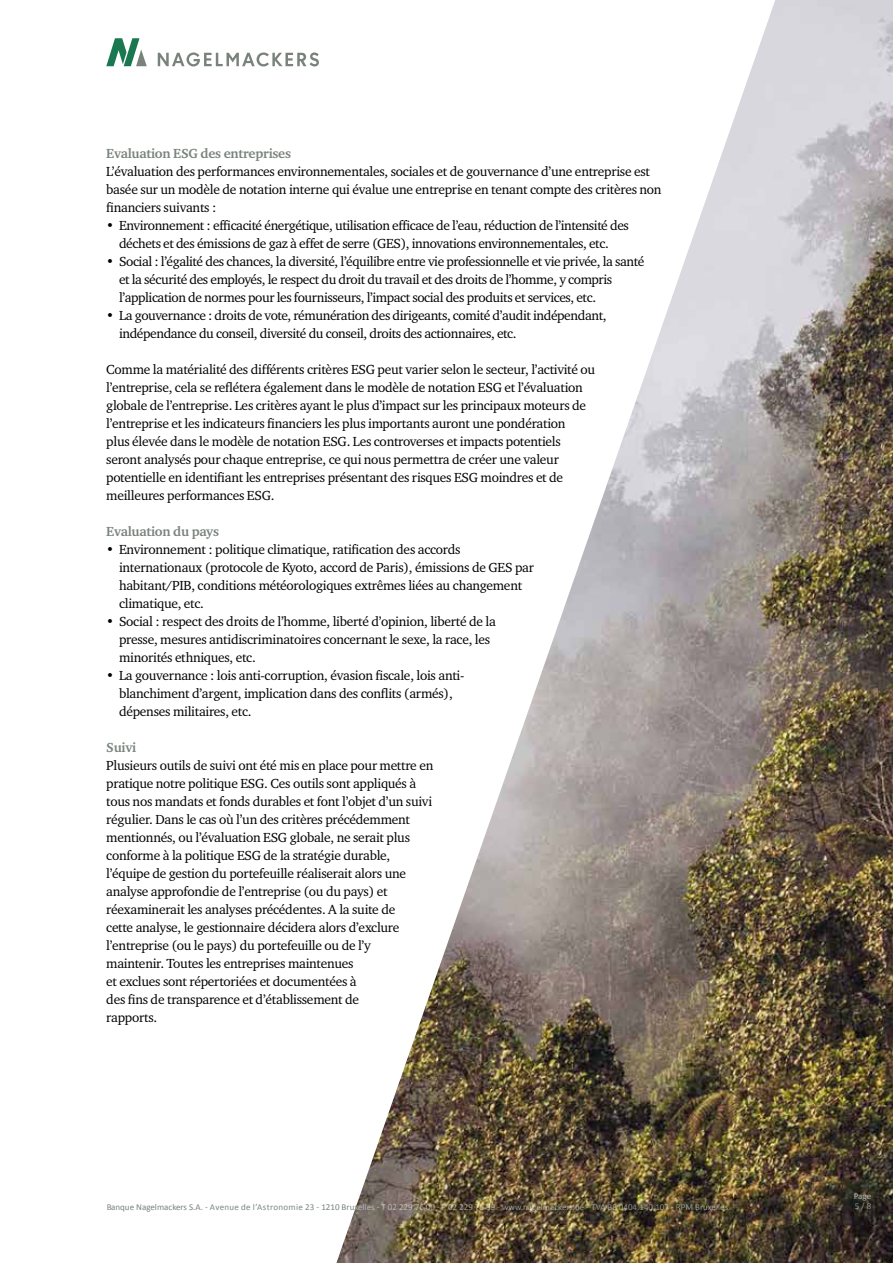
<style>
.page{position:relative;width:893px;height:1263px;background:#fff}
.page>*{position:absolute;margin:0;border:0;box-sizing:border-box;transform-origin:0 0}
.t1{font:13.5px/18px "Charter ITC";letter-spacing:-.02em;color:#000}
.t2{font:700 13.5px "Charter ITC";letter-spacing:-.02em;color:#79837c}
.t3{font:9px "Calibri";color:#79837c}
.t4{font:700 9px "Calibri";color:#79837c}
.s1{color:#7b8687}
</style>
<div class="page">
<svg style="left:106px;top:38px;width:41px;height:28px"></svg>
<svg style="left:158px;top:52px;width:161px;height:14px"></svg>
<img style="left:336px;top:0;width:557px;height:1263px">
<p class="t2" style="left:106px;top:145px;width:186px">Evaluation ESG des entreprises</p>
<p class="t1" style="left:106px;top:162px;width:557px">L’évaluation des performances environnementales, sociales et de gouvernance d’une entreprise est basée sur un modèle de notation interne qui évalue une entreprise en tenant compte des critères non financiers suivants :</p>
<p class="t1" style="left:106px;top:216px;width:524px;text-align:center">• Environnement : efficacité énergétique, utilisation efficace de l’eau, réduction de l’intensité des déchets et des émissions de gaz à effet de serre (GES), innovations environnementales, etc.</p>
<p class="t1" style="left:119px;top:252px;width:527px;text-indent:-13px">• Social : l’égalité des chances, la diversité, l’équilibre entre vie professionnelle et vie privée, la santé et la sécurité des employés, le respect du droit du travail et des droits de l’homme, y compris l’application de normes pour les fournisseurs, l’impact social des produits et services, etc.</p>
<p class="t1" style="left:119px;top:306px;width:489px;text-indent:-13px">• La gouvernance : droits de vote, rémunération des dirigeants, comité d’audit indépendant, indépendance du conseil, diversité du conseil, droits des actionnaires, etc.</p>
<p class="t1" style="left:106px;top:360px;width:490px">Comme la matérialité des différents critères ESG peut varier selon le secteur, l’activité ou l’entreprise, cela se reflétera également dans le modèle de notation ESG et l’évaluation globale de l’entreprise. Les critères ayant le plus d’impact sur les principaux moteurs de l’entreprise et les indicateurs financiers les plus importants auront une pondération<br>plus élevée dans le modèle de notation ESG. Les controverses et impacts potentiels seront analysés pour chaque entreprise, ce qui nous permettra de créer une valeur potentielle en identifiant les entreprises présentant des risques ESG moindres et de meilleures performances ESG.</p>
<p class="t2" style="left:106px;top:523px;width:114px">Evaluation du pays</p>
<p class="t1" style="left:119px;top:540px;width:416px;text-indent:-13px">• Environnement : politique climatique, ratification des accords internationaux (protocole de Kyoto, accord de Paris), émissions de GES par habitant/PIB, conditions météorologiques extrêmes liées au changement climatique, etc.</p>
<p class="t1" style="left:119px;top:612px;width:378px;text-indent:-13px">• Social : respect des droits de l’homme, liberté d’opinion, liberté de la presse, mesures antidiscriminatoires concernant le sexe, la race, les minorités ethniques, etc.</p>
<p class="t1" style="left:119px;top:666px;width:347px;text-indent:-13px">• La gouvernance : lois anti-corruption, évasion fiscale, lois anti&shy;blanchiment d’argent, implication dans des conflits (armés), dépenses militaires, etc.</p>
<p class="t2" style="left:106px;top:739px;width:31px">Suivi</p>
<p class="t1" style="left:106px;top:756px;width:329px">Plusieurs outils de suivi ont été mis en place pour mettre en pratique notre politique ESG. Ces outils sont appliqués à tous nos mandats et fonds durables et font l’objet d’un suivi régulier. Dans le cas où l’un des critères précédemment mentionnés, ou l’évaluation ESG globale, ne serait plus conforme à la politique ESG de la stratégie durable, l’équipe de gestion du portefeuille réaliserait alors une analyse approfondie de l’entreprise (ou du pays) et réexaminerait les analyses précédentes. A la suite de<br>cette analyse, le gestionnaire décidera alors d’exclure l’entreprise (ou le pays) du portefeuille ou de l’y<br>maintenir. Toutes les entreprises maintenues<br>et exclues sont répertoriées et documentées à<br>des fins de transparence et d’établissement de<br>rapports.</p>
<p class="t4" style="left:854px;top:1190px;width:19px">Page</p>
<p class="t3" style="left:106px;top:1201px;width:623px">Banque Nagelmackers S.A. - <span class="s1">Avenue de l’Astronomie 23</span> - 1210 Bruxelles - T 02 229 76 00 - F 02 229 76 99 - www.nagelmackers.be - TVA BE 0404.140.107 - RPM Bruxelles</p>
<p class="t3" style="left:855px;top:1200px;width:18px">5 / 8</p>
</div>
